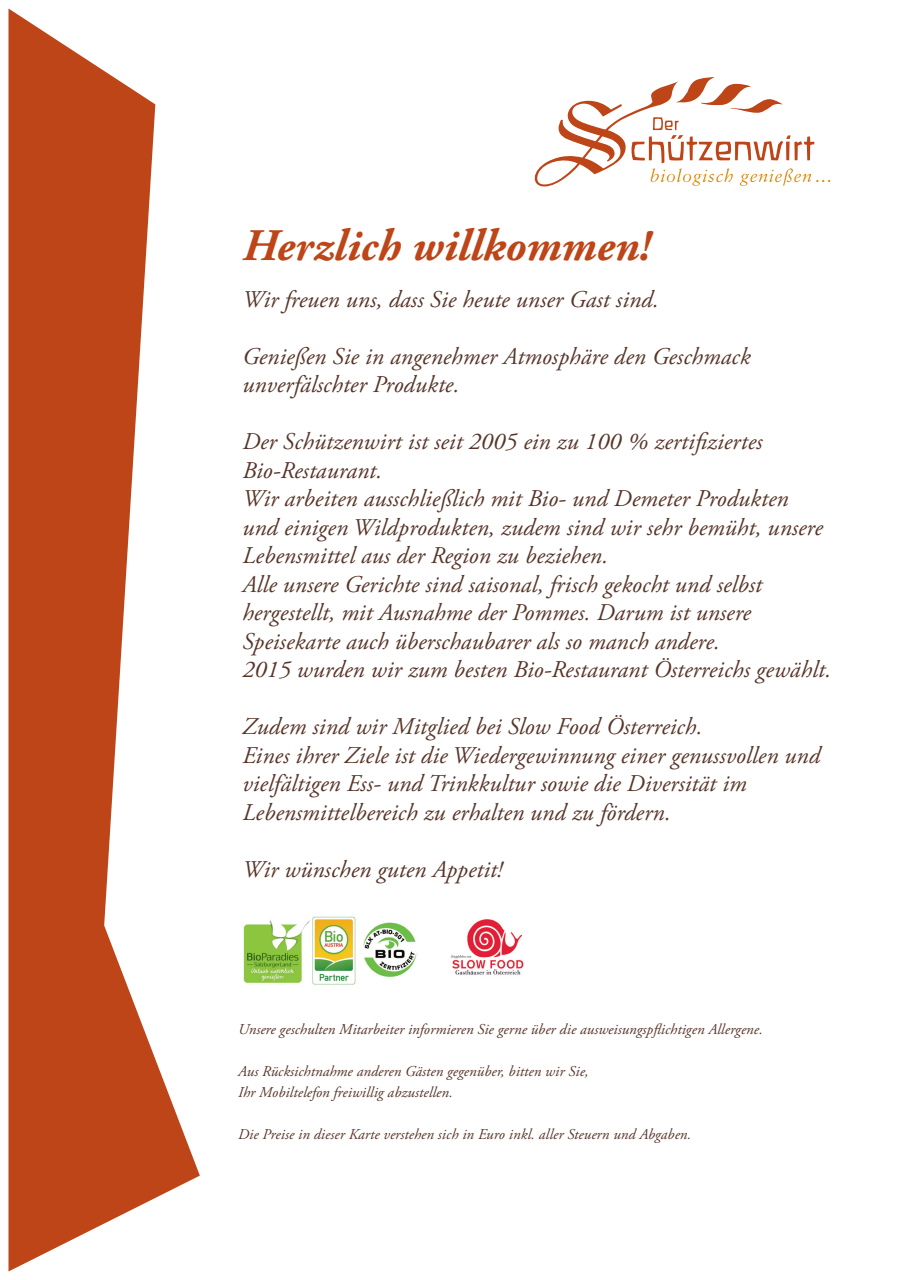
<style>
.page{position:relative;width:910px;height:1280px;background:#fff}
.page>*{position:absolute;margin:0;border:0;box-sizing:border-box;transform-origin:0 0}
.t1{font:italic 700 45px "Adobe Garamond Pro";letter-spacing:.005em;color:#bd4517}
.t2{font:italic 24px/28.5px "Adobe Garamond Pro";letter-spacing:.005em;color:#583529}
.t3{font:italic 15px/21px "Adobe Garamond Pro";letter-spacing:.005em;color:#583529}
</style>
<div class="page">
<svg style="left:9px;top:9px;width:191px;height:1262px;fill:#bd4517"></svg>
<svg style="left:535px;top:77px;width:295px;height:109px"></svg>
<img style="left:243px;top:916px;width:174px;height:69px">
<img style="left:451px;top:919px;width:73px;height:56px">
<h1 class="t1" style="left:242px;top:220px;width:410px">Herzlich willkommen!</h1>
<p class="t2" style="left:242px;top:286px;width:418px">Wir freuen uns, dass Sie heute unser Gast sind.</p>
<p class="t2" style="left:242px;top:343px;width:510px">Genießen Sie in angenehmer Atmosphäre den Geschmack unverfälschter Produkte.</p>
<p class="t2" style="left:242px;top:428px;width:590px">Der Schützenwirt ist seit 2005 ein zu 100 % zertifiziertes Bio-Restaurant.<br>Wir arbeiten ausschließlich mit Bio- und Demeter Produkten<br>und einigen Wildprodukten, zudem sind wir sehr bemüht, unsere Lebensmittel aus der Region zu beziehen.<br>Alle unsere Gerichte sind saisonal, frisch gekocht und selbst hergestellt, mit Ausnahme der Pommes. Darum ist unsere Speisekarte auch überschaubarer als so manch andere.<br>2015 wurden wir zum besten Bio-Restaurant Österreichs gewählt.</p>
<p class="t2" style="left:242px;top:713px;width:579px">Zudem sind wir Mitglied bei Slow Food Österreich.<br>Eines ihrer Ziele ist die Wiedergewinnung einer genussvollen und vielfältigen Ess- und Trinkkultur sowie die Diversität im Lebensmittelbereich zu erhalten und zu fördern.</p>
<p class="t2" style="left:242px;top:855px;width:261px">Wir wünschen guten Appetit!</p>
<p class="t3" style="left:238px;top:1019px;width:526px">Unsere geschulten Mitarbeiter informieren Sie gerne über die ausweisungspflichtigen Allergene.</p>
<p class="t3" style="left:238px;top:1061px;width:352px">Aus Rücksichtnahme anderen Gästen gegenüber, bitten wir Sie,<br>Ihr Mobiltelefon freiwillig abzustellen.</p>
<p class="t3" style="left:238px;top:1124px;width:455px">Die Preise in dieser Karte verstehen sich in Euro inkl. aller Steuern und Abgaben.</p>
</div>
